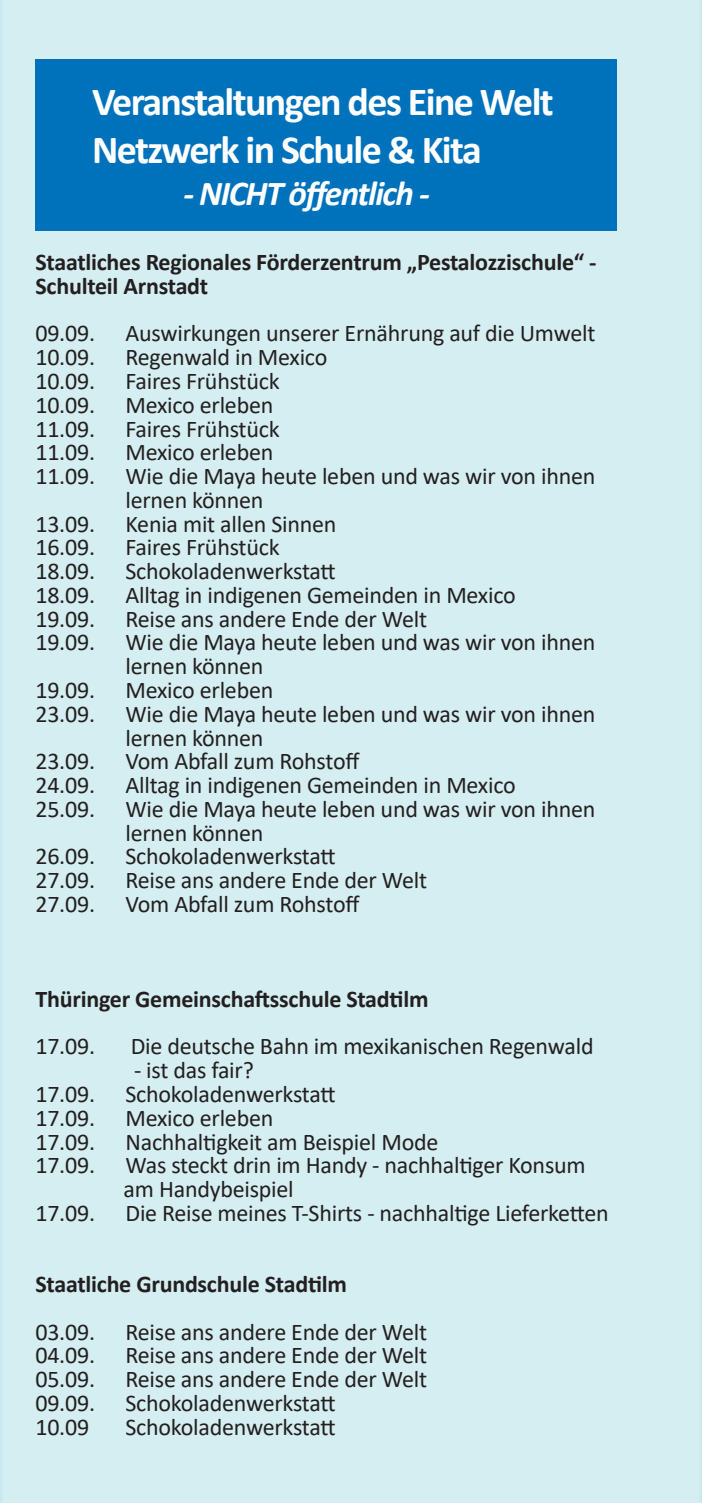
<style>
.page{position:relative;width:702px;height:1503px;background:#fff}
.page>*{position:absolute;margin:0;border:0;box-sizing:border-box;transform-origin:0 0}
.t1{font:700 40px/48px "Calibri";letter-spacing:-.04em;color:#fff}
.t2{font:italic 700 35px "Calibri";letter-spacing:-.04em;color:#fff}
.t3{font:24px/23.8px "Calibri";letter-spacing:-.01em;color:#231f20}
.t4{font:700 24px/23.8px "Calibri";letter-spacing:-.01em;color:#231f20}
</style>
<div class="page">
<div style="left:0;top:0;width:702px;height:1502px;background:#d5eef1"></div>
<div style="left:35px;top:60px;width:582px;height:171px;background:#0072bc"></div>
<h1 class="t1" style="left:92px;top:77px;width:463px">Veranstaltungen des Eine Welt<br>Netzwerk in Schule &amp; Kita</h1>
<h2 class="t2" style="left:183px;top:169px;width:248px">- NICHT öffentlich -</h2>
<p class="t4" style="left:35px;top:250px;width:562px">Staatliches Regionales Förderzentrum „Pestalozzischule“ -<br>Schulteil Arnstadt</p>
<p class="t3" style="left:35px;top:321px;width:61px">09.09.</p>
<p class="t3" style="left:125px;top:321px;width:471px">Auswirkungen unserer Ernährung auf die Umwelt</p>
<p class="t3" style="left:35px;top:345px;width:61px">10.09.</p>
<p class="t3" style="left:125px;top:345px;width:203px">Regenwald in Mexico</p>
<p class="t3" style="left:35px;top:368px;width:61px">10.09.</p>
<p class="t3" style="left:125px;top:368px;width:156px">Faires Frühstück</p>
<p class="t3" style="left:35px;top:392px;width:61px">10.09.</p>
<p class="t3" style="left:125px;top:392px;width:149px">Mexico erleben</p>
<p class="t3" style="left:35px;top:416px;width:61px">11.09.</p>
<p class="t3" style="left:125px;top:416px;width:156px">Faires Frühstück</p>
<p class="t3" style="left:35px;top:440px;width:61px">11.09.</p>
<p class="t3" style="left:125px;top:440px;width:149px">Mexico erleben</p>
<p class="t3" style="left:35px;top:463px;width:61px">11.09.</p>
<p class="t3" style="left:125px;top:463px;width:471px">Wie die Maya heute leben und was wir von ihnen lernen können</p>
<p class="t3" style="left:35px;top:511px;width:61px">13.09.</p>
<p class="t3" style="left:125px;top:511px;width:212px">Kenia mit allen Sinnen</p>
<p class="t3" style="left:35px;top:535px;width:61px">16.09.</p>
<p class="t3" style="left:125px;top:535px;width:156px">Faires Frühstück</p>
<p class="t3" style="left:35px;top:558px;width:61px">18.09.</p>
<p class="t3" style="left:125px;top:558px;width:212px">Schokoladenwerkstatt</p>
<p class="t3" style="left:35px;top:582px;width:61px">18.09.</p>
<p class="t3" style="left:125px;top:582px;width:392px">Alltag in indigenen Gemeinden in Mexico</p>
<p class="t3" style="left:35px;top:606px;width:61px">19.09.</p>
<p class="t3" style="left:125px;top:606px;width:303px">Reise ans andere Ende der Welt</p>
<p class="t3" style="left:35px;top:630px;width:61px">19.09.</p>
<p class="t3" style="left:125px;top:630px;width:471px">Wie die Maya heute leben und was wir von ihnen lernen können</p>
<p class="t3" style="left:35px;top:677px;width:61px">19.09.</p>
<p class="t3" style="left:125px;top:677px;width:149px">Mexico erleben</p>
<p class="t3" style="left:35px;top:701px;width:61px">23.09.</p>
<p class="t3" style="left:125px;top:701px;width:471px">Wie die Maya heute leben und was wir von ihnen lernen können</p>
<p class="t3" style="left:35px;top:749px;width:61px">23.09.</p>
<p class="t3" style="left:125px;top:749px;width:236px">Vom Abfall zum Rohstoff</p>
<p class="t3" style="left:35px;top:772px;width:61px">24.09.</p>
<p class="t3" style="left:125px;top:772px;width:392px">Alltag in indigenen Gemeinden in Mexico</p>
<p class="t3" style="left:35px;top:796px;width:61px">25.09.</p>
<p class="t3" style="left:125px;top:796px;width:471px">Wie die Maya heute leben und was wir von ihnen lernen können</p>
<p class="t3" style="left:35px;top:844px;width:61px">26.09.</p>
<p class="t3" style="left:125px;top:844px;width:212px">Schokoladenwerkstatt</p>
<p class="t3" style="left:35px;top:867px;width:61px">27.09.</p>
<p class="t3" style="left:125px;top:867px;width:303px">Reise ans andere Ende der Welt</p>
<p class="t3" style="left:35px;top:891px;width:61px">27.09.</p>
<p class="t3" style="left:125px;top:891px;width:236px">Vom Abfall zum Rohstoff</p>
<p class="t4" style="left:35px;top:986px;width:394px">Thüringer Gemeinschaftsschule Stadtilm</p>
<p class="t3" style="left:35px;top:1034px;width:61px">17.09.</p>
<p class="t3" style="left:131px;top:1034px;width:464px">Die deutsche Bahn im mexikanischen Regenwald</p>
<p class="t3" style="left:134px;top:1057px;width:121px">- ist das fair?</p>
<p class="t3" style="left:35px;top:1081px;width:61px">17.09.</p>
<p class="t3" style="left:125px;top:1081px;width:212px">Schokoladenwerkstatt</p>
<p class="t3" style="left:35px;top:1105px;width:61px">17.09.</p>
<p class="t3" style="left:125px;top:1105px;width:149px">Mexico erleben</p>
<p class="t3" style="left:35px;top:1129px;width:61px">17.09.</p>
<p class="t3" style="left:125px;top:1129px;width:314px">Nachhaltigkeit am Beispiel Mode</p>
<p class="t3" style="left:35px;top:1152px;width:61px">17.09.</p>
<p class="t3" style="left:124px;top:1152px;width:463px">Was steckt drin im Handy - nachhaltiger Konsum am Handybeispiel</p>
<p class="t3" style="left:35px;top:1200px;width:61px">17.09.</p>
<p class="t3" style="left:125px;top:1200px;width:485px">Die Reise meines T-Shirts - nachhaltige Lieferketten</p>
<p class="t4" style="left:35px;top:1271px;width:313px">Staatliche Grundschule Stadtilm</p>
<p class="t3" style="left:35px;top:1319px;width:61px">03.09.</p>
<p class="t3" style="left:125px;top:1319px;width:303px">Reise ans andere Ende der Welt</p>
<p class="t3" style="left:35px;top:1342px;width:61px">04.09.</p>
<p class="t3" style="left:125px;top:1342px;width:303px">Reise ans andere Ende der Welt</p>
<p class="t3" style="left:35px;top:1366px;width:61px">05.09.</p>
<p class="t3" style="left:125px;top:1366px;width:303px">Reise ans andere Ende der Welt</p>
<p class="t3" style="left:35px;top:1390px;width:61px">09.09.</p>
<p class="t3" style="left:125px;top:1390px;width:212px">Schokoladenwerkstatt</p>
<p class="t3" style="left:35px;top:1414px;width:55px">10.09</p>
<p class="t3" style="left:125px;top:1414px;width:212px">Schokoladenwerkstatt</p>
</div>
